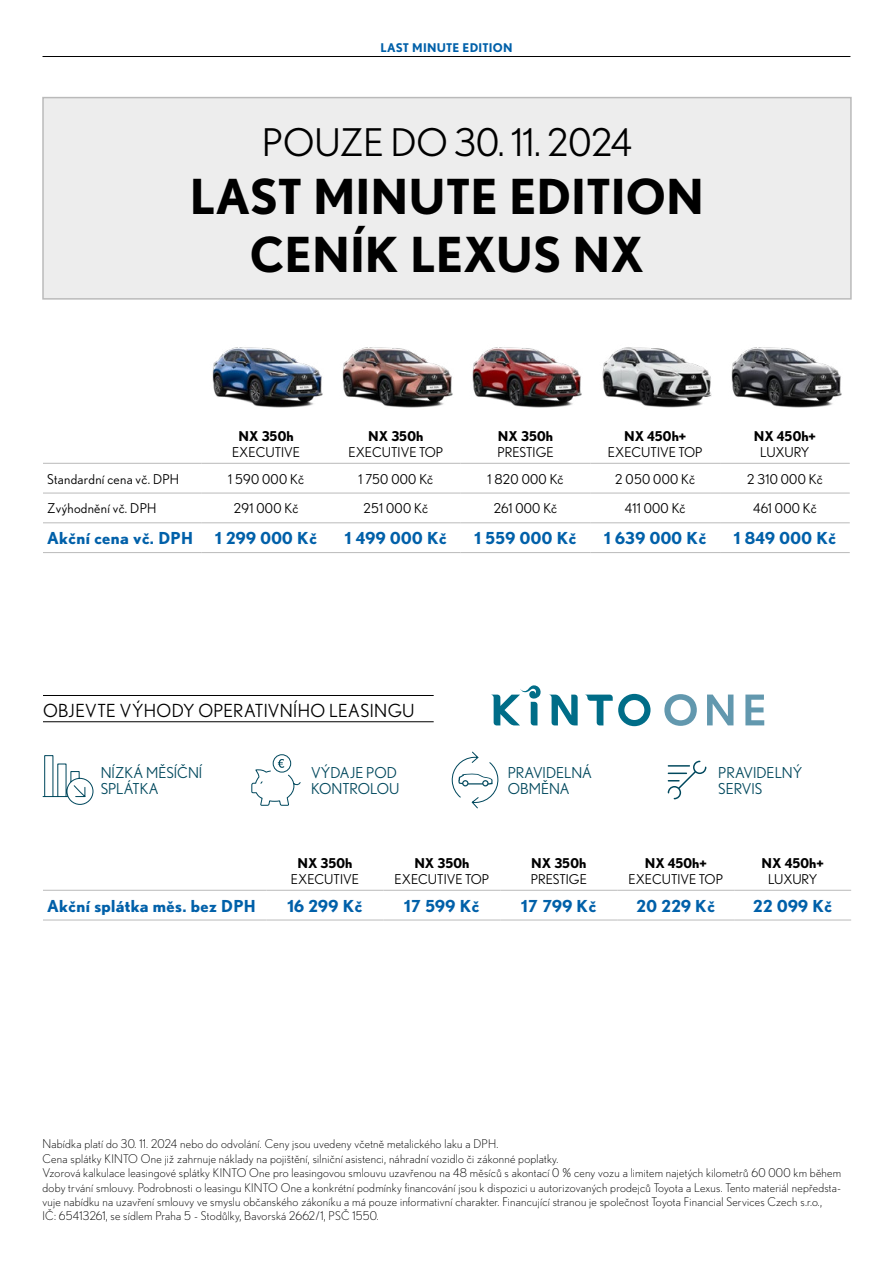
<style>
.page{position:relative;width:893px;height:1263px;background:#fff}
.page>*{position:absolute;margin:0;border:0;box-sizing:border-box;transform-origin:0 0}
.t1{font:700 48.3px/57.9px "Nobel WGL";color:#000;text-align:center}
.t2{font:38.1px "Nobel WGL";color:#000}
.t3{font:18px "Nobel WGL";letter-spacing:.015em;color:#000}
.t4{font:700 16.5px "Nobel WGL";letter-spacing:.02em;color:#0060a9}
.t5{font:15px/16.5px "Nobel WGL";color:#00485d}
.t6{font:13.5px "Nobel WGL";color:#000}
.t7{font:700 13.5px "Nobel WGL";color:#000}
.t8{font:13.5px "Nobel WGL";letter-spacing:.02em;color:#000}
.t9{font:300 12px/14.4px "Nobel WGL";letter-spacing:.02em;color:#000}
.t10{font:700 12px "Nobel WGL";letter-spacing:.02em;color:#0060a9}
</style>
<div class="page">
<div style="left:42px;top:97px;width:810px;height:203px;background:#ededed;border:2px solid #bababa"></div>
<svg style="left:550px;top:695px;width:28px;height:30px"></svg>
<svg style="left:585px;top:694px;width:65px;height:32px"></svg>
<svg style="left:491px;top:685px;width:50px;height:40px"></svg>
<svg style="left:664px;top:694px;width:33px;height:32px"></svg>
<svg style="left:707px;top:694px;width:26px;height:31px"></svg>
<svg style="left:745px;top:694px;width:19px;height:31px"></svg>
<svg style="left:451px;top:751px;width:48px;height:58px"></svg>
<svg style="left:42px;top:755px;width:52px;height:50px"></svg>
<div style="left:273px;top:754px;width:18px;height:19px;border:1px solid #00485d;border-radius:50%"></div>
<svg style="left:251px;top:759px;width:50px;height:47px"></svg>
<hr style="left:43px;top:695px;width:391px;height:1px;background:#000">
<hr style="left:43px;top:721px;width:391px;height:1px;background:#000">
<svg style="left:668px;top:761px;width:38px;height:38px"></svg>
<hr style="left:43px;top:463px;width:158px;height:1px;background:#bababa">
<hr style="left:201px;top:463px;width:130px;height:1px;background:#bababa">
<hr style="left:331px;top:463px;width:130px;height:1px;background:#bababa">
<hr style="left:461px;top:463px;width:129px;height:1px;background:#bababa">
<hr style="left:590px;top:463px;width:130px;height:1px;background:#bababa">
<hr style="left:720px;top:463px;width:130px;height:1px;background:#bababa">
<hr style="left:43px;top:493px;width:158px;height:1px;background:#bababa">
<hr style="left:201px;top:493px;width:130px;height:1px;background:#bababa">
<hr style="left:331px;top:493px;width:130px;height:1px;background:#bababa">
<hr style="left:461px;top:493px;width:129px;height:1px;background:#bababa">
<hr style="left:590px;top:493px;width:130px;height:1px;background:#bababa">
<hr style="left:720px;top:493px;width:130px;height:1px;background:#bababa">
<hr style="left:43px;top:523px;width:158px;height:1px;background:#bababa">
<hr style="left:201px;top:523px;width:130px;height:1px;background:#bababa">
<hr style="left:331px;top:523px;width:130px;height:1px;background:#bababa">
<hr style="left:461px;top:523px;width:129px;height:1px;background:#bababa">
<hr style="left:590px;top:523px;width:130px;height:1px;background:#bababa">
<hr style="left:720px;top:523px;width:130px;height:1px;background:#bababa">
<hr style="left:43px;top:552px;width:158px;height:1px;background:#bababa">
<hr style="left:201px;top:552px;width:130px;height:1px;background:#bababa">
<hr style="left:331px;top:552px;width:130px;height:1px;background:#bababa">
<hr style="left:461px;top:552px;width:129px;height:1px;background:#bababa">
<hr style="left:590px;top:552px;width:130px;height:1px;background:#bababa">
<hr style="left:720px;top:552px;width:130px;height:1px;background:#bababa">
<img style="left:212px;top:347px;width:111px;height:61px">
<img style="left:342px;top:347px;width:111px;height:61px">
<img style="left:472px;top:347px;width:110px;height:61px">
<img style="left:602px;top:347px;width:110px;height:61px">
<img style="left:731px;top:347px;width:111px;height:61px">
<hr style="left:43px;top:890px;width:223px;height:1px;background:#bababa">
<hr style="left:266px;top:890px;width:117px;height:1px;background:#bababa">
<hr style="left:383px;top:890px;width:117px;height:1px;background:#bababa">
<hr style="left:500px;top:890px;width:117px;height:1px;background:#bababa">
<hr style="left:617px;top:890px;width:117px;height:1px;background:#bababa">
<hr style="left:734px;top:890px;width:117px;height:1px;background:#bababa">
<hr style="left:43px;top:920px;width:223px;height:1px;background:#bababa">
<hr style="left:266px;top:920px;width:117px;height:1px;background:#bababa">
<hr style="left:383px;top:920px;width:117px;height:1px;background:#bababa">
<hr style="left:500px;top:920px;width:117px;height:1px;background:#bababa">
<hr style="left:617px;top:920px;width:117px;height:1px;background:#bababa">
<hr style="left:734px;top:920px;width:117px;height:1px;background:#bababa">
<hr style="left:43px;top:56px;width:807px;height:1px;background:#000">
<p class="t10" style="left:380px;top:39px;width:134px">LAST MINUTE EDITION</p>
<h2 class="t2" style="left:262px;top:116px;width:371px">POUZE DO 30. 11. 2024</h2>
<h1 class="t1" style="left:190px;top:166px;width:515px">LAST MINUTE EDITION<br>CENÍK LEXUS NX</h1>
<p class="t7" style="left:239px;top:425px;width:57px">NX 350h</p>
<p class="t6" style="left:232px;top:443px;width:70px">EXECUTIVE</p>
<p class="t7" style="left:368px;top:425px;width:57px">NX 350h</p>
<p class="t6" style="left:349px;top:443px;width:96px">EXECUTIVE TOP</p>
<p class="t7" style="left:498px;top:425px;width:57px">NX 350h</p>
<p class="t6" style="left:497px;top:443px;width:58px">PRESTIGE</p>
<p class="t7" style="left:624px;top:425px;width:64px">NX 450h+</p>
<p class="t6" style="left:608px;top:443px;width:96px">EXECUTIVE TOP</p>
<p class="t7" style="left:754px;top:425px;width:64px">NX 450h+</p>
<p class="t6" style="left:760px;top:443px;width:51px">LUXURY</p>
<p class="t8" style="left:47px;top:469px;width:133px">Standardní cena vč. DPH</p>
<p class="t6" style="left:228px;top:469px;width:77px">1 590 000 Kč</p>
<p class="t6" style="left:358px;top:469px;width:76px">1 750 000 Kč</p>
<p class="t6" style="left:487px;top:469px;width:77px">1 820 000 Kč</p>
<p class="t6" style="left:615px;top:469px;width:81px">2 050 000 Kč</p>
<p class="t6" style="left:747px;top:469px;width:77px">2 310 000 Kč</p>
<p class="t8" style="left:47px;top:499px;width:111px">Zvýhodnění vč. DPH</p>
<p class="t6" style="left:234px;top:499px;width:66px">291 000 Kč</p>
<p class="t6" style="left:364px;top:499px;width:66px">251 000 Kč</p>
<p class="t6" style="left:494px;top:499px;width:65px">261 000 Kč</p>
<p class="t6" style="left:625px;top:499px;width:62px">411 000 Kč</p>
<p class="t6" style="left:753px;top:499px;width:65px">461 000 Kč</p>
<h3 class="t4" style="left:47px;top:526px;width:147px">Akční cena vč. DPH</h3>
<h3 class="t4" style="left:215px;top:526px;width:103px">1 299 000 Kč</h3>
<h3 class="t4" style="left:345px;top:526px;width:103px">1 499 000 Kč</h3>
<h3 class="t4" style="left:475px;top:526px;width:103px">1 559 000 Kč</h3>
<h3 class="t4" style="left:604px;top:526px;width:104px">1 639 000 Kč</h3>
<h3 class="t4" style="left:734px;top:526px;width:104px">1 849 000 Kč</h3>
<h3 class="t3" style="left:43px;top:698px;width:373px">OBJEVTE VÝHODY OPERATIVNÍHO LEASINGU</h3>
<p class="t5" style="left:101px;top:764px;width:103px">NÍZKÁ MĚSÍČNÍ<br>SPLÁTKA</p>
<p class="t5" style="left:311px;top:764px;width:90px">VÝDAJE POD<br>KONTROLOU</p>
<p class="t5" style="left:508px;top:764px;width:86px">PRAVIDELNÁ<br>OBMĚNA</p>
<p class="t5" style="left:718px;top:764px;width:86px">PRAVIDELNÝ<br>SERVIS</p>
<p class="t7" style="left:297px;top:852px;width:57px">NX 350h</p>
<p class="t6" style="left:291px;top:869px;width:70px">EXECUTIVE</p>
<p class="t7" style="left:414px;top:852px;width:57px">NX 350h</p>
<p class="t6" style="left:395px;top:869px;width:96px">EXECUTIVE TOP</p>
<p class="t7" style="left:531px;top:852px;width:57px">NX 350h</p>
<p class="t6" style="left:531px;top:869px;width:58px">PRESTIGE</p>
<p class="t7" style="left:645px;top:852px;width:64px">NX 450h+</p>
<p class="t6" style="left:628px;top:869px;width:96px">EXECUTIVE TOP</p>
<p class="t7" style="left:762px;top:852px;width:64px">NX 450h+</p>
<p class="t6" style="left:768px;top:869px;width:51px">LUXURY</p>
<h3 class="t4" style="left:47px;top:893px;width:210px">Akční splátka měs. bez DPH</h3>
<h3 class="t4" style="left:287px;top:893px;width:77px">16 299 Kč</h3>
<h3 class="t4" style="left:404px;top:893px;width:77px">17 599 Kč</h3>
<h3 class="t4" style="left:521px;top:893px;width:77px">17 799 Kč</h3>
<h3 class="t4" style="left:636px;top:893px;width:80px">20 229 Kč</h3>
<h3 class="t4" style="left:753px;top:893px;width:80px">22 099 Kč</h3>
<p class="t9" style="left:43px;top:1136px;width:800px">Nabídka platí do 30. 11. 2024 nebo do odvolání. Ceny jsou uvedeny včetně metalického laku a DPH.<br>Cena splátky KINTO One již zahrnuje náklady na pojištění, silniční asistenci, náhradní vozidlo či zákonné poplatky.<br>Vzorová kalkulace leasingové splátky KINTO One pro leasingovou smlouvu uzavřenou na 48 měsíců s akontací 0 % ceny vozu a limitem najetých kilometrů 60 000 km během doby trvání smlouvy. Podrobnosti o leasingu KINTO One a konkrétní podmínky financování jsou k dispozici u autorizovaných prodejců Toyota a Lexus. Tento materiál nepředsta&shy;vuje nabídku na uzavření smlouvy ve smyslu občanského zákoníku a má pouze informativní charakter. Financující stranou je společnost Toyota Financial Services Czech s.r.o.,<br>IČ: 65413261, se sídlem Praha 5 - Stodůlky, Bavorská 2662/1, PSČ 1550.</p>
</div>
